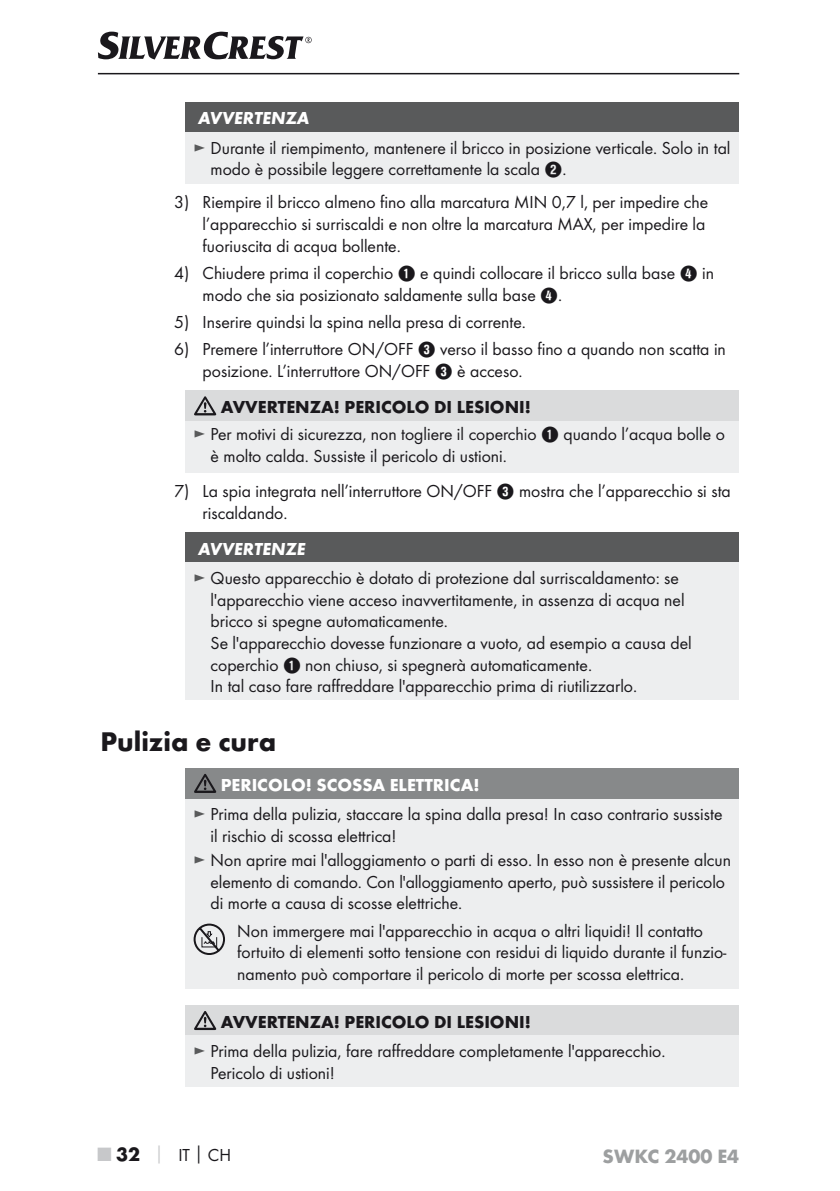
<style>
.page{position:relative;width:840px;height:1191px;background:#fff}
.page>*{position:absolute;margin:0;border:0;box-sizing:border-box;transform-origin:0 0}
.t1{font:700 28px "Futura";color:#1a181c}
.t2{font:700 20px "Futura";color:#9d9fa0}
.t3{font:18px/21.6px "Futura Boo";color:#1a181c}
.t4{font:700 18px "Futura";color:#1a181c}
.t5{font:700 18px "Futura";color:#fff}
.t6{font:italic 700 18px "Futura";color:#fff}
.s1{color:#595a5b}
.s2{font-family:"Hako PI Nummern"}
.s3{font-family:"Futura";font-weight:700;font-size:20px;color:#c7c8ca}
.s4{font-family:"Futura";font-weight:700;font-size:20px}
.s5{font-family:"Futura";font-weight:700;color:#c7c8ca}
.s6{font-family:"Futura";font-weight:700}
</style>
<div class="page">
<hr style="left:98px;top:73px;width:640px;height:1px;background:#1a181c">
<svg style="left:98px;top:32px;width:213px;height:28px"></svg>
<div style="left:185px;top:102px;width:553px;height:30px;background:#595a5b"></div>
<div style="left:185px;top:132px;width:553px;height:51px;background:#edeeef"></div>
<div style="left:185px;top:390px;width:553px;height:31px;background:#dadbdc"></div>
<div style="left:185px;top:421px;width:553px;height:51px;background:#edeeef"></div>
<svg style="left:194px;top:396px;width:22px;height:19px"></svg>
<div style="left:185px;top:532px;width:553px;height:30px;background:#595a5b"></div>
<div style="left:185px;top:562px;width:553px;height:138px;background:#edeeef"></div>
<div style="left:185px;top:768px;width:553px;height:30px;background:#87898a"></div>
<div style="left:185px;top:798px;width:553px;height:190px;background:#edeeef"></div>
<svg style="left:194px;top:774px;width:22px;height:19px"></svg>
<svg style="left:193px;top:923px;width:32px;height:32px"></svg>
<div style="left:185px;top:1005px;width:553px;height:30px;background:#dadbdc"></div>
<div style="left:185px;top:1035px;width:553px;height:51px;background:#edeeef"></div>
<svg style="left:194px;top:1011px;width:22px;height:19px"></svg>
<p class="t6" style="left:198px;top:107px;width:113px">AVVERTENZA</p>
<p class="t3" style="left:210px;top:137px;width:521px;text-indent:-17px"><span class="s1">►</span> Durante il riempimento, mantenere il bricco in posizione verticale. Solo in tal modo è possibile leggere correttamente la scala <span class="s2">2</span>.</p>
<p class="t3" style="left:202px;top:191px;width:507px;text-indent:-28px">3) Riempire il bricco almeno fino alla marcatura MIN 0,7 l, per impedire che l’apparecchio si surriscaldi e non oltre la marcatura MAX, per impedire la fuoriuscita di acqua bollente.</p>
<p class="t3" style="left:202px;top:262px;width:512px;text-indent:-28px">4) Chiudere prima il coperchio <span class="s2">1</span> e quindi collocare il bricco sulla base <span class="s2">4</span> in modo che sia posizionato saldamente sulla base <span class="s2">4</span>.</p>
<p class="t3" style="left:174px;top:311px;width:350px">5) Inserire quindsi la spina nella presa di corrente.</p>
<p class="t3" style="left:202px;top:338px;width:524px;text-indent:-28px">6) Premere l’interruttore ON/OFF <span class="s2">3</span> verso il basso fino a quando non scatta in posizione. L’interruttore ON/OFF <span class="s2">3</span> è acceso.</p>
<p class="t4" style="left:221px;top:396px;width:311px">AVVERTENZA! PERICOLO DI LESIONI!</p>
<p class="t3" style="left:210px;top:423px;width:515px;text-indent:-17px"><span class="s1">►</span> Per motivi di sicurezza, non togliere il coperchio <span class="s2">1</span> quando l’acqua bolle o è molto calda. Sussiste il pericolo di ustioni.</p>
<p class="t3" style="left:202px;top:480px;width:529px;text-indent:-28px">7) La spia integrata nell’interruttore ON/OFF <span class="s2">3</span> mostra che l’apparecchio si sta riscaldando.</p>
<p class="t6" style="left:198px;top:537px;width:109px">AVVERTENZE</p>
<p class="t3" style="left:210px;top:567px;width:482px;text-indent:-17px"><span class="s1">►</span> Questo apparecchio è dotato di protezione dal surriscaldamento: se l'apparecchio viene acceso inavvertitamente, in assenza di acqua nel bricco si spegne automaticamente.<br>Se l'apparecchio dovesse funzionare a vuoto, ad esempio a causa del coperchio <span class="s2">1</span> non chiuso, si spegnerà automaticamente.<br>In tal caso fare raffreddare l'apparecchio prima di riutilizzarlo.</p>
<h1 class="t1" style="left:100px;top:724px;width:177px">Pulizia e cura</h1>
<p class="t5" style="left:221px;top:773px;width:260px">PERICOLO! SCOSSA ELETTRICA!</p>
<p class="t3" style="left:210px;top:803px;width:513px;text-indent:-17px"><span class="s1">►</span> Prima della pulizia, staccare la spina dalla presa! In caso contrario sussiste il rischio di scossa elettrica!</p>
<p class="t3" style="left:210px;top:849px;width:521px;text-indent:-17px"><span class="s1">►</span> Non aprire mai l'alloggiamento o parti di esso. In esso non è presente alcun elemento di comando. Con l'alloggiamento aperto, può sussistere il pericolo di morte a causa di scosse elettriche.</p>
<p class="t3" style="left:237px;top:919px;width:490px">Non immergere mai l'apparecchio in acqua o altri liquidi! Il contatto fortuito di elementi sotto tensione con residui di liquido durante il funzio&shy;namento può comportare il pericolo di morte per scossa elettrica.</p>
<p class="t4" style="left:221px;top:1010px;width:311px">AVVERTENZA! PERICOLO DI LESIONI!</p>
<p class="t3" style="left:210px;top:1040px;width:454px;text-indent:-17px"><span class="s1">►</span> Prima della pulizia, fare raffreddare completamente l'apparecchio.<br>Pericolo di ustioni!</p>
<p class="t3" style="left:98px;top:1144px;width:135px"><span class="s3">■</span> <span class="s4">32</span> <span class="s5">│</span> IT<span class="s6">│</span>CH</p>
<p class="t2" style="left:602px;top:1143px;width:138px">SWKC 2400 E4</p>
</div>
